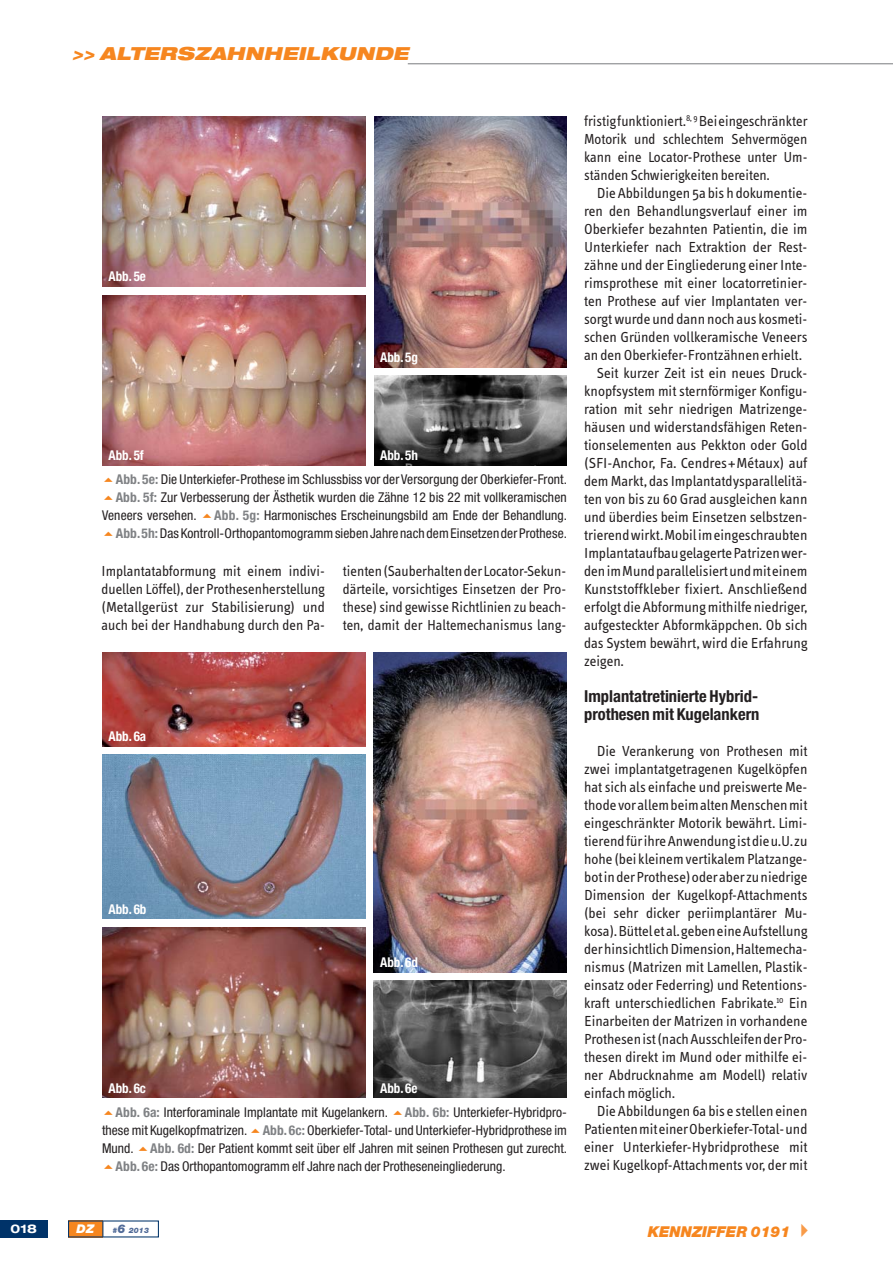
<style>
.page{position:relative;width:893px;height:1263px;background:#fff}
.page>*{position:absolute;margin:0;border:0;box-sizing:border-box;transform-origin:0 0}
.t1{font:italic 900 expanded 18px "Helvetica Neue";color:#f6861f}
.t2{font:700 condensed 16.5px/18px "Helvetica Neue";color:#231f20}
.t3{font:15px/18px "Info Text";color:#231f20;text-align:justify}
.t4{font:italic 900 15px "Helvetica Neue";color:#f6861f}
.t5{font:condensed 13.5px/18px "Helvetica Neue";letter-spacing:.01em;color:#231f20;text-align:right}
.t6{font:700 condensed 13.5px "Helvetica Neue";color:#fff}
.t7{font:700 expanded 12px "Helvetica Neue";color:#fff}
.t8{font:italic 900 12px "Helvetica Neue";color:#fff}
.t9{font:italic 900 7.5px "Helvetica Neue";color:#516b98}
.s1{font-weight:700;color:#808285}
.s2{font-size:12px}
.s3{color:#f89b49}
</style>
<div class="page">
<div style="left:68px;top:1220px;width:35px;height:17px;background:#f6861f"></div>
<div style="left:0;top:1220px;width:48px;height:17px;background:#003369"></div>
<svg style="left:102px;top:1221px;width:1px;height:16px"></svg>
<hr style="left:408px;top:63px;width:485px;height:1px;background:#808285">
<img style="left:102px;top:117px;width:264px;height:170px">
<img style="left:374px;top:117px;width:193px;height:250px">
<img style="left:374px;top:376px;width:193px;height:90px">
<img style="left:102px;top:295px;width:264px;height:171px">
<img style="left:102px;top:755px;width:263px;height:164px">
<img style="left:374px;top:652px;width:193px;height:320px">
<img style="left:374px;top:981px;width:193px;height:117px">
<img style="left:102px;top:927px;width:263px;height:171px">
<img style="left:102px;top:653px;width:263px;height:93px">
<p class="t1" style="left:72px;top:45px;width:342px">&gt;&gt; ALTERSZAHNHEILKUNDE</p>
<p class="t6" style="left:108px;top:272px;width:39px">Abb. 5e</p>
<p class="t6" style="left:108px;top:451px;width:37px">Abb. 5f</p>
<p class="t6" style="left:380px;top:353px;width:40px">Abb. 5g</p>
<p class="t6" style="left:380px;top:451px;width:40px">Abb. 5h</p>
<p class="t5" style="left:116px;top:471px;width:453px"><span class="s1">Abb. 5e:</span> Die Unterkiefer-Prothese im Schlussbiss vor der Versorgung der Oberkiefer-Front.</p>
<p class="t5" style="left:116px;top:489px;width:453px"><span class="s1">Abb. 5f:</span> Zur Verbesserung der Ästhetik wurden die Zähne 12 bis 22 mit vollkeramischen</p>
<p class="t5" style="left:102px;top:507px;width:96px">Veneers versehen.</p>
<p class="t5" style="left:116px;top:507px;width:453px"><span class="s1">Abb. 5g:</span> Harmonisches Erscheinungsbild am Ende der Behandlung.<br><span class="s1">Abb. 5h:</span>Das Kontroll-Orthopantomogramm sieben Jahre nach dem Einsetzen der Prothese.</p>
<p class="t3" style="left:102px;top:563px;width:225px">Implantatabformung mit einem indivi&shy;duellen Löffel), der Prothesenherstellung (Metallgerüst zur Stabilisierung) und auch bei der Handhabung durch den Pa-</p>
<p class="t3" style="left:343px;top:563px;width:225px">tienten (Sauberhalten der Locator-Sekun&shy;därteile, vorsichtiges Einsetzen der Pro&shy;these) sind gewisse Richtlinien zu beach&shy;ten, damit der Haltemechanismus lang-</p>
<p class="t6" style="left:108px;top:731px;width:39px">Abb. 6a</p>
<p class="t6" style="left:108px;top:904px;width:40px">Abb. 6b</p>
<p class="t6" style="left:380px;top:957px;width:40px">Abb. 6d</p>
<p class="t6" style="left:108px;top:1083px;width:39px">Abb. 6c</p>
<p class="t6" style="left:380px;top:1083px;width:39px">Abb. 6e</p>
<p class="t5" style="left:116px;top:1104px;width:274px"><span class="s1">Abb. 6a:</span> Interforaminale Implantate mit Kugelankern.</p>
<p class="t5" style="left:405px;top:1104px;width:164px"><span class="s1">Abb. 6b:</span> Unterkiefer-Hybridpro-</p>
<p class="t5" style="left:102px;top:1122px;width:466px">these mit Kugelkopfmatrizen. <span class="s1">Abb. 6c:</span> Oberkiefer-Total- und Unterkiefer-Hybridprothese im</p>
<p class="t5" style="left:102px;top:1140px;width:467px">Mund. <span class="s1">Abb. 6d:</span> Der Patient kommt seit über elf Jahren mit seinen Prothesen gut zurecht.</p>
<p class="t5" style="left:116px;top:1158px;width:392px"><span class="s1">Abb. 6e:</span> Das Orthopantomogramm elf Jahre nach der Protheseneingliederung.</p>
<p class="t3" style="left:584px;top:113px;width:225px">fristig funktioniert.<sup>8,</sup> <sup>9</sup>Bei eingeschränkter Motorik und schlechtem Sehvermögen kann eine Locator-Prothese unter Um&shy;ständen Schwierigkeiten bereiten.</p>
<p class="t3" style="left:597px;top:185px;width:212px">Die Abbildungen 5a bis h dokumentie-</p>
<p class="t3" style="left:584px;top:203px;width:225px">ren den Behandlungsverlauf einer im</p>
<p class="t3" style="left:584px;top:221px;width:225px">Oberkiefer bezahnten Patientin, die im</p>
<p class="t3" style="left:584px;top:239px;width:225px">Unterkiefer nach Extraktion der Rest-</p>
<p class="t3" style="left:584px;top:257px;width:225px">zähne und der Eingliederung einer Inte-</p>
<p class="t3" style="left:584px;top:275px;width:225px">rimsprothese mit einer locatorretinier-</p>
<p class="t3" style="left:584px;top:293px;width:225px">ten Prothese auf vier Implantaten ver-</p>
<p class="t3" style="left:584px;top:311px;width:225px">sorgt wurde und dann noch aus kosmeti-</p>
<p class="t3" style="left:584px;top:329px;width:225px">schen Gründen vollkeramische Veneers</p>
<p class="t3" style="left:584px;top:347px;width:219px">an den Oberkiefer-Frontzähnen erhielt.</p>
<p class="t3" style="left:597px;top:365px;width:212px">Seit kurzer Zeit ist ein neues Druck-</p>
<p class="t3" style="left:584px;top:383px;width:225px">knopfsystem mit sternförmiger Konfigu-</p>
<p class="t3" style="left:584px;top:401px;width:225px">ration mit sehr niedrigen Matrizenge-</p>
<p class="t3" style="left:584px;top:419px;width:225px">häusen und widerstandsfähigen Reten-</p>
<p class="t3" style="left:584px;top:437px;width:225px">tionselementen aus Pekkton oder Gold</p>
<p class="t3" style="left:584px;top:455px;width:225px">(SFI-Anchor, Fa. Cendres+Métaux) auf</p>
<p class="t3" style="left:584px;top:473px;width:225px">dem Markt, das Implantatdysparallelitä-</p>
<p class="t3" style="left:584px;top:491px;width:225px">ten von bis zu 60 Grad ausgleichen kann</p>
<p class="t3" style="left:584px;top:509px;width:225px">und überdies beim Einsetzen selbstzen-</p>
<p class="t3" style="left:584px;top:527px;width:225px">trierend wirkt. Mobil im eingeschraubten</p>
<p class="t3" style="left:584px;top:545px;width:225px">Implantataufbau gelagerte Patrizen wer-</p>
<p class="t3" style="left:584px;top:563px;width:225px">den im Mund parallelisiert und mit einem</p>
<p class="t3" style="left:584px;top:581px;width:225px">Kunststoffkleber fixiert. Anschließend</p>
<p class="t3" style="left:584px;top:599px;width:225px">erfolgt die Abformung mithilfe niedriger,</p>
<p class="t3" style="left:584px;top:617px;width:225px">aufgesteckter Abformkäppchen. Ob sich</p>
<p class="t3" style="left:584px;top:635px;width:225px">das System bewährt, wird die Erfahrung</p>
<p class="t3" style="left:584px;top:653px;width:41px">zeigen.</p>
<p class="t2" style="left:584px;top:689px;width:177px">Implantatretinierte Hybrid&shy;prothesen mit Kugelankern</p>
<p class="t3" style="left:584px;top:743px;width:225px;text-indent:13px">Die Verankerung von Prothesen mit zwei implantatgetragenen Kugelköpfen hat sich als einfache und preiswerte Me&shy;thode vor allem beim alten Menschen mit eingeschränkter Motorik bewährt. Limi&shy;tierend für ihre Anwendung ist die u.U. zu hohe (bei kleinem vertikalem Platzange&shy;bot in der Prothese) oder aber zu niedrige Dimension der Kugelkopf-Attachments (bei sehr dicker periimplantärer Mu&shy;kosa). Büttel et al. geben eine Aufstellung der hinsichtlich Dimension, Haltemecha&shy;nismus (Matrizen mit Lamellen, Plastik&shy;einsatz oder Federring) und Retentions&shy;kraft unterschiedlichen Fabrikate.<sup>10</sup> Ein Einarbeiten der Matrizen in vorhandene Prothesen ist (nach Ausschleifen der Pro&shy;thesen direkt im Mund oder mithilfe ei&shy;ner Abdrucknahme am Modell) relativ einfach möglich.</p>
<p class="t3" style="left:584px;top:1103px;width:225px;text-indent:13px">Die Abbildungen 6a bis e stellen einen Patienten mit einer Oberkiefer-Total- und einer Unterkiefer-Hybridprothese mit zwei Kugelkopf-Attachments vor, der mit</p>
<p class="t7" style="left:11px;top:1224px;width:28px">018</p>
<p class="t8" style="left:77px;top:1224px;width:19px">DZ</p>
<p class="t9" style="left:112px;top:1227px;width:38px">#<span class="s2">6</span> 2013</p>
<p class="t4" style="left:648px;top:1227px;width:168px">KENNZIFFER 0191 <span class="s3">✔</span></p>
</div>
